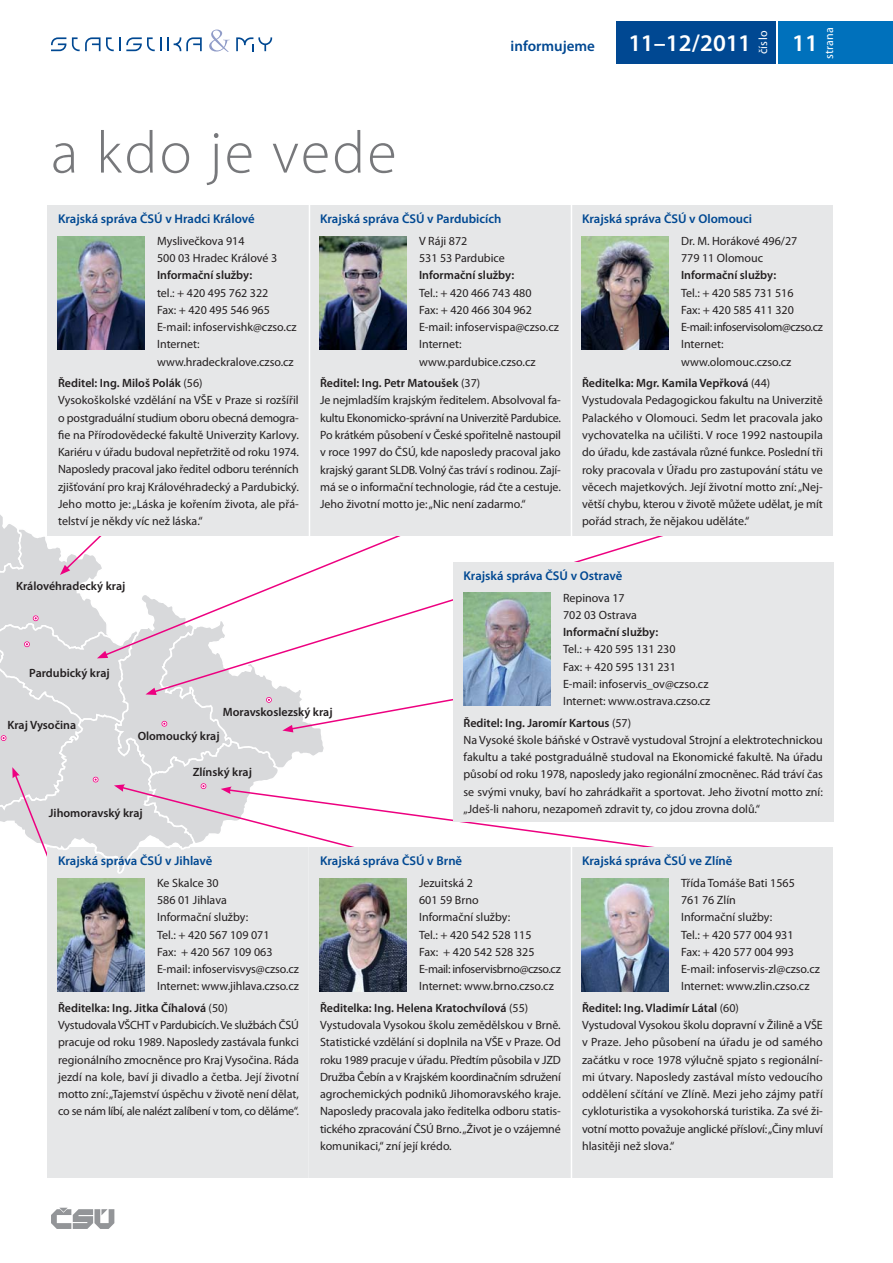
<style>
.page{position:relative;width:893px;height:1263px;background:#fff}
.page>*{position:absolute;margin:0;border:0;box-sizing:border-box;transform-origin:0 0}
.t1{font:300 60px "Myriad Pro";letter-spacing:.04em;color:#77787b}
.t2{font:600 24px "Myriad Pro";color:#fff}
.t3{font:600 15px "Myriad Pro";color:#004892}
.t4{font:600 12.75px "Myriad Pro";color:#004892}
.t5{font:12px/17.2px "Myriad Pro";color:#231f20}
.t6{font:600 12px "Myriad Pro";color:#231f20}
.t7{font:12px "Myriad Pro";letter-spacing:.02em;color:#fff}
.s1{font-weight:600}
</style>
<div class="page">
<div style="left:779px;top:21px;width:114px;height:43px;background:#0071bc"></div>
<div style="left:616px;top:21px;width:160px;height:43px;background:#004892"></div>
<svg style="left:51px;top:1208px;width:63px;height:21px"></svg>
<svg style="left:51px;top:37px;width:15px;height:14px"></svg>
<svg style="left:168px;top:37px;width:34px;height:14px"></svg>
<svg style="left:236px;top:37px;width:36px;height:14px"></svg>
<svg style="left:72px;top:37px;width:89px;height:14px"></svg>
<svg style="left:209px;top:30px;width:21px;height:22px"></svg>
<div style="left:47px;top:847px;width:262px;height:331px;background:#e6e7e8"></div>
<img style="left:58px;top:878px;width:86px;height:113px">
<svg style="left:0;top:515px;width:708px;height:359px"></svg>
<div style="left:47px;top:205px;width:262px;height:331px;background:#e6e7e8"></div>
<img style="left:58px;top:237px;width:86px;height:113px">
<div style="left:309px;top:205px;width:262px;height:331px;background:#e6e7e8"></div>
<img style="left:320px;top:237px;width:86px;height:113px">
<div style="left:571px;top:205px;width:262px;height:331px;background:#e6e7e8"></div>
<img style="left:582px;top:237px;width:86px;height:113px">
<hr style="left:309px;top:202px;width:1px;height:336px;background:#fff">
<hr style="left:571px;top:202px;width:1px;height:342px;background:#fff">
<div style="left:453px;top:562px;width:380px;height:259px;background:#e6e7e8"></div>
<img style="left:464px;top:593px;width:86px;height:113px">
<div style="left:309px;top:847px;width:262px;height:331px;background:#e6e7e8"></div>
<img style="left:320px;top:878px;width:86px;height:113px">
<div style="left:571px;top:847px;width:262px;height:331px;background:#e6e7e8"></div>
<img style="left:582px;top:878px;width:86px;height:113px">
<hr style="left:571px;top:840px;width:1px;height:342px;background:#fff">
<div style="left:48px;top:851px;width:6px;height:16px;background:#e6e7e8"></div>
<h1 class="t1" style="left:51px;top:130px;width:347px">a kdo je vede</h1>
<p class="t3" style="left:511px;top:40px;width:86px">informujeme</p>
<h2 class="t2" style="left:629px;top:34px;width:124px">11–12/2011</h2>
<h2 class="t2" style="left:792px;top:34px;width:27px">11</h2>
<p class="t7" style="left:825px;top:59px;width:34px;rotate:-90deg">strana</p>
<p class="t7" style="left:759px;top:54px;width:25px;rotate:-90deg">číslo</p>
<p class="t4" style="left:58px;top:214px;width:198px">Krajská správa ČSÚ v Hradci Králové</p>
<p class="t5" style="left:157px;top:234px;width:122px">Myslivečkova 914<br>500 03 Hradec Králové 3</p>
<p class="t6" style="left:157px;top:271px;width:97px">Informační služby:</p>
<p class="t5" style="left:157px;top:285px;width:141px">tel.: + 420 495 762 322<br>Fax: + 420 495 546 965<br>E-mail: infoservishk@czso.cz<br>Internet: www.hradeckralove.czso.cz</p>
<p class="t5" style="left:58px;top:376px;width:242px"><span class="s1">Ředitel: Ing. Miloš Polák</span> (56)<br>Vysokoškolské vzdělání na VŠE v Praze si rozšířil o postgraduální studium oboru obecná demogra&shy;fie na Přírodovědecké fakultě Univerzity Karlovy.<br>Kariéru v úřadu budoval nepřetržitě od roku 1974.<br>Naposledy pracoval jako ředitel odboru terénních zjišťování pro kraj Královéhradecký a Pardubický.<br>Jeho motto je: „Láska je kořením života, ale přá&shy;telství je někdy víc než láska.“</p>
<p class="t4" style="left:320px;top:214px;width:183px">Krajská správa ČSÚ v Pardubicích</p>
<p class="t5" style="left:419px;top:234px;width:87px">V Ráji 872<br>531 53 Pardubice</p>
<p class="t6" style="left:419px;top:271px;width:97px">Informační služby:</p>
<p class="t5" style="left:419px;top:285px;width:141px">Tel.: + 420 466 743 480<br>Fax: + 420 466 304 962<br>E-mail: infoservispa@czso.cz<br>Internet: www.pardubice.czso.cz</p>
<p class="t5" style="left:320px;top:376px;width:242px"><span class="s1">Ředitel: Ing. Petr Matoušek</span> (37)<br>Je nejmladším krajským ředitelem. Absolvoval fa&shy;kultu Ekonomicko-správní na Univerzitě Pardubice.<br>Po krátkém působení v České spořitelně nastoupil v roce 1997 do ČSÚ, kde naposledy pracoval jako krajský garant SLDB. Volný čas tráví s rodinou. Zají&shy;má se o informační technologie, rád čte a cestuje.<br>Jeho životní motto je: „Nic není zadarmo.“</p>
<p class="t4" style="left:582px;top:214px;width:172px">Krajská správa ČSÚ v Olomouci</p>
<p class="t5" style="left:681px;top:234px;width:118px">Dr. M. Horákové 496/27<br>779 11 Olomouc</p>
<p class="t6" style="left:681px;top:271px;width:97px">Informační služby:</p>
<p class="t5" style="left:681px;top:285px;width:143px">Tel.: + 420 585 731 516<br>Fax: + 420 585 411 320<br>E-mail: infoservisolom@czso.cz<br>Internet: www.olomouc.czso.cz</p>
<p class="t5" style="left:582px;top:376px;width:242px"><span class="s1">Ředitelka: Mgr. Kamila Vepřková</span> (44)<br>Vystudovala Pedagogickou fakultu na Univerzitě Palackého v Olomouci. Sedm let pracovala jako vychovatelka na učilišti. V roce 1992 nastoupila do úřadu, kde zastávala různé funkce. Poslední tři roky pracovala v Úřadu pro zastupování státu ve věcech majetkových. Její životní motto zní: „Nej&shy;větší chybu, kterou v životě můžete udělat, je mít pořád strach, že nějakou uděláte.“</p>
<p class="t6" style="left:16px;top:581px;width:111px">Královéhradecký kraj</p>
<p class="t6" style="left:29px;top:668px;width:82px">Pardubický kraj</p>
<p class="t6" style="left:7px;top:720px;width:70px">Kraj Vysočina</p>
<p class="t6" style="left:223px;top:707px;width:111px">Moravskoslezský kraj</p>
<p class="t6" style="left:138px;top:731px;width:83px">Olomoucký kraj</p>
<p class="t6" style="left:193px;top:768px;width:61px">Zlínský kraj</p>
<p class="t6" style="left:49px;top:809px;width:95px">Jihomoravský kraj</p>
<p class="t4" style="left:463px;top:571px;width:160px">Krajská správa ČSÚ v Ostravě</p>
<p class="t5" style="left:563px;top:590px;width:75px">Repinova 17<br>702 03 Ostrava</p>
<p class="t6" style="left:563px;top:627px;width:97px">Informační služby:</p>
<p class="t5" style="left:563px;top:642px;width:149px">Tel.: + 420 595 131 230<br>Fax: + 420 595 131 231<br>E-mail: infoservis_ov@czso.cz<br>Internet: www.ostrava.czso.cz</p>
<p class="t5" style="left:463px;top:715px;width:361px"><span class="s1">Ředitel: Ing. Jaromír Kartous</span> (57)<br>Na Vysoké škole báňské v Ostravě vystudoval Strojní a elektrotechnickou fakultu a také postgraduálně studoval na Ekonomické fakultě. Na úřadu působí od roku 1978, naposledy jako regionální zmocněnec. Rád tráví čas se svými vnuky, baví ho zahrádkařit a sportovat. Jeho životní motto zní: „Jdeš-li nahoru, nezapomeň zdravit ty, co jdou zrovna dolů.“</p>
<p class="t4" style="left:58px;top:856px;width:156px">Krajská správa ČSÚ v Jihlavě</p>
<p class="t5" style="left:157px;top:875px;width:143px">Ke Skalce 30<br>586 01 Jihlava<br>Informační služby:<br>Tel.: + 420 567 109 071<br>Fax: + 420 567 109 063<br>E-mail: infoservisvys@czso.cz<br>Internet: www.jihlava.czso.cz</p>
<p class="t5" style="left:58px;top:1000px;width:242px"><span class="s1">Ředitelka: Ing. Jitka Číhalová</span> (50)<br>Vystudovala VŠCHT v Pardubicích. Ve službách ČSÚ pracuje od roku 1989. Naposledy zastávala funkci regionálního zmocněnce pro Kraj Vysočina. Ráda jezdí na kole, baví ji divadlo a četba. Její životní motto zní: „Tajemství úspěchu v životě není dělat, co se nám líbí, ale nalézt zalíbení v tom, co děláme“.</p>
<p class="t4" style="left:320px;top:856px;width:144px">Krajská správa ČSÚ v Brně</p>
<p class="t5" style="left:419px;top:875px;width:143px">Jezuitská 2<br>601 59 Brno<br>Informační služby:<br>Tel.: + 420 542 528 115<br>Fax: + 420 542 528 325<br>E-mail: infoservisbrno@czso.cz<br>Internet: www.brno.czso.cz</p>
<p class="t5" style="left:320px;top:1000px;width:242px"><span class="s1">Ředitelka: Ing. Helena Kratochvílová</span> (55)<br>Vystudovala Vysokou školu zemědělskou v Brně.<br>Statistické vzdělání si doplnila na VŠE v Praze. Od roku 1989 pracuje v úřadu. Předtím působila v JZD Družba Čebín a v Krajském koordinačním sdružení agrochemických podniků Jihomoravského kraje.<br>Naposledy pracovala jako ředitelka odboru statis&shy;tického zpracování ČSÚ Brno. „Život je o vzájemné komunikaci,“ zní její krédo.</p>
<p class="t4" style="left:582px;top:856px;width:152px">Krajská správa ČSÚ ve Zlíně</p>
<p class="t5" style="left:681px;top:875px;width:140px">Třída Tomáše Bati 1565<br>761 76 Zlín<br>Informační služby:<br>Tel.: + 420 577 004 931<br>Fax: + 420 577 004 993<br>E-mail: infoservis-zl@czso.cz<br>Internet: www.zlin.czso.cz</p>
<p class="t5" style="left:582px;top:1000px;width:242px"><span class="s1">Ředitel: Ing. Vladimír Látal</span> (60)<br>Vystudoval Vysokou školu dopravní v Žilině a VŠE v Praze. Jeho působení na úřadu je od samého začátku v roce 1978 výlučně spjato s regionální&shy;mi útvary. Naposledy zastával místo vedoucího oddělení sčítání ve Zlíně. Mezi jeho zájmy patří cykloturistika a vysokohorská turistika. Za své ži&shy;votní motto považuje anglické přísloví: „Činy mluví hlasitěji než slova.“</p>
</div>
